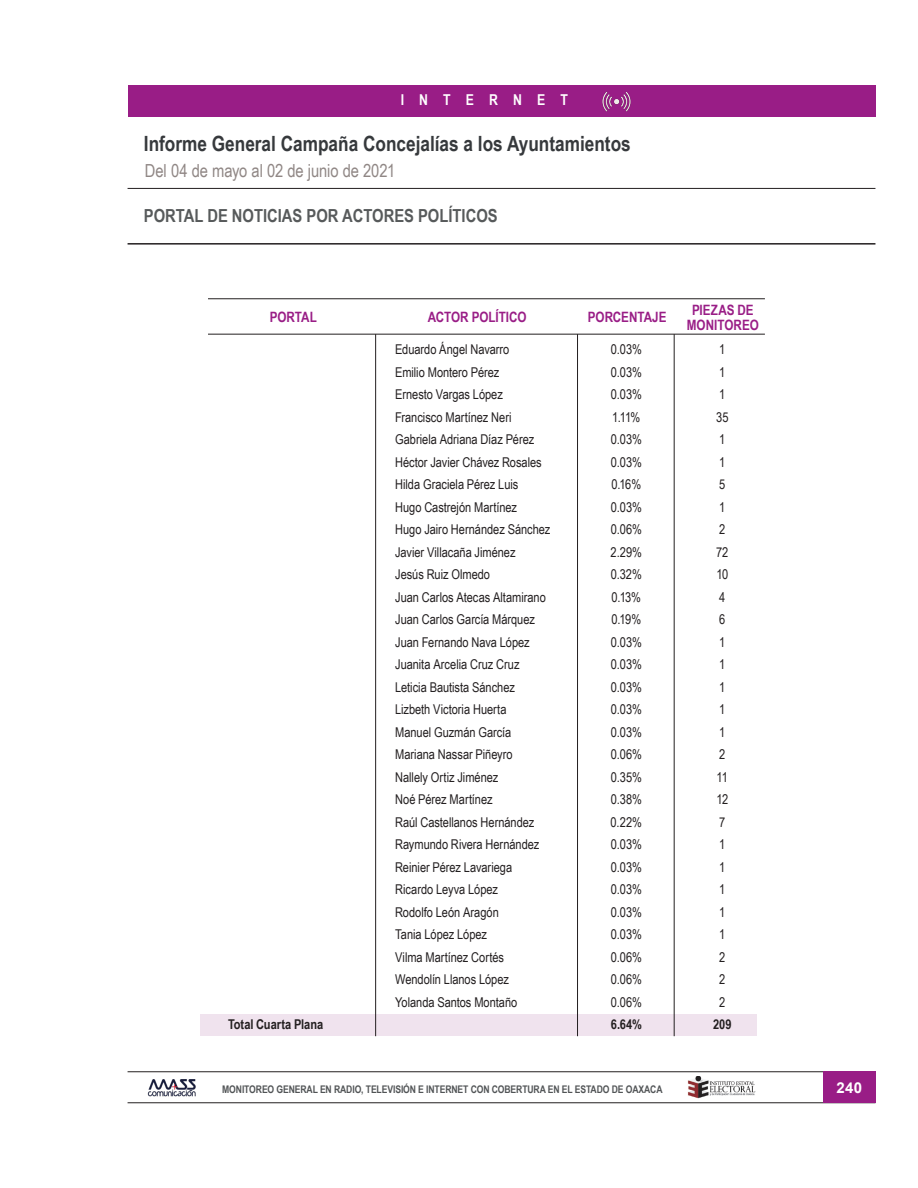
<style>
.page{position:relative;width:918px;height:1188px;background:#fff}
.page>*{position:absolute;margin:0;border:0;box-sizing:border-box;transform-origin:0 0}
.INFORME_SEMANAL{font:700 21px "Arial Narrow";color:#36393c}
.TITULOS_DE_CONTENIDO{font:700 18px "Arial Narrow";color:#575a5b}
.t1{font:18px "Arial Narrow";letter-spacing:-.005em;color:#908785}
.RADIO_TV_INTERNET{font:700 15px "Arial Narrow";letter-spacing:1.01em;color:#fff}
.t2{font:700 15px "Arial";color:#fff}
.TITULITO_TABLA_CUADR{font:700 14.25px "Arial Narrow";color:#991d86}
.TABLAS_1{font:13.5px "Arial Narrow";letter-spacing:-.005em;color:#231f20}
.TABLAS_1-2{font:700 13.5px "Arial Narrow";color:#231f20}
.t3{font:700 10.5px "Arial Narrow";letter-spacing:-.01em;color:#515456}
</style>
<div class="page">
<hr style="left:128px;top:1072px;width:747px;height:1px;background:#231f20">
<hr style="left:128px;top:1103px;width:747px;height:1px;background:#231f20">
<div style="left:823px;top:1072px;width:52px;height:31px;background:#991d86"></div>
<img style="left:147px;top:1079px;width:49px;height:18px">
<img style="left:687px;top:1077px;width:69px;height:22px">
<div style="left:200px;top:1014px;width:557px;height:21px;background:#f0e3ee"></div>
<hr style="left:128px;top:243px;width:747px;height:2px;background:#231f20">
<hr style="left:128px;top:188px;width:747px;height:1px;background:#231f20">
<div style="left:128px;top:85px;width:747px;height:32px;background:#991d86"></div>
<img style="left:602px;top:91px;width:29px;height:21px">
<hr style="left:577px;top:334px;width:1px;height:702px;background:#231f20">
<hr style="left:375px;top:334px;width:1px;height:702px;background:#231f20">
<hr style="left:674px;top:334px;width:1px;height:702px;background:#231f20">
<hr style="left:208px;top:298px;width:557px;height:1px;background:#231f20">
<hr style="left:208px;top:334px;width:557px;height:1px;background:#231f20">
<p class="RADIO_TV_INTERNET" style="left:401px;top:89px;width:169px">INTERNET</p>
<p class="INFORME_SEMANAL" style="left:144px;top:128px;width:488px">Informe General Campaña Concejalías a los Ayuntamientos</p>
<p class="t1" style="left:145px;top:157px;width:252px">Del 04 de mayo al 02 de junio de 2021</p>
<p class="TITULOS_DE_CONTENIDO" style="left:144px;top:202px;width:355px">PORTAL DE NOTICIAS POR ACTORES POLÍTICOS</p>
<p class="TITULITO_TABLA_CUADR" style="left:270px;top:306px;width:49px">PORTAL</p>
<p class="TITULITO_TABLA_CUADR" style="left:428px;top:306px;width:100px">ACTOR POLÍTICO</p>
<p class="TITULITO_TABLA_CUADR" style="left:588px;top:306px;width:80px">PORCENTAJE</p>
<p class="TITULITO_TABLA_CUADR" style="left:692px;top:299px;width:63px">PIEZAS DE</p>
<p class="TITULITO_TABLA_CUADR" style="left:687px;top:314px;width:73px">MONITOREO</p>
<p class="TABLAS_1" style="left:395px;top:340px;width:116px">Eduardo Ángel Navarro</p>
<p class="TABLAS_1" style="left:611px;top:340px;width:32px">0.03%</p>
<p class="TABLAS_1" style="left:719px;top:340px;width:8px">1</p>
<p class="TABLAS_1" style="left:395px;top:362px;width:106px">Emilio Montero Pérez</p>
<p class="TABLAS_1" style="left:611px;top:362px;width:32px">0.03%</p>
<p class="TABLAS_1" style="left:719px;top:362px;width:8px">1</p>
<p class="TABLAS_1" style="left:395px;top:385px;width:109px">Ernesto Vargas López</p>
<p class="TABLAS_1" style="left:611px;top:385px;width:32px">0.03%</p>
<p class="TABLAS_1" style="left:719px;top:385px;width:8px">1</p>
<p class="TABLAS_1" style="left:395px;top:407px;width:118px">Francisco Martínez Neri</p>
<p class="TABLAS_1" style="left:612px;top:407px;width:30px">1.11%</p>
<p class="TABLAS_1" style="left:716px;top:407px;width:14px">35</p>
<p class="TABLAS_1" style="left:395px;top:430px;width:141px">Gabriela Adriana Díaz Pérez</p>
<p class="TABLAS_1" style="left:611px;top:430px;width:32px">0.03%</p>
<p class="TABLAS_1" style="left:719px;top:430px;width:8px">1</p>
<p class="TABLAS_1" style="left:395px;top:452px;width:148px">Héctor Javier Chávez Rosales</p>
<p class="TABLAS_1" style="left:611px;top:452px;width:32px">0.03%</p>
<p class="TABLAS_1" style="left:719px;top:452px;width:8px">1</p>
<p class="TABLAS_1" style="left:395px;top:475px;width:125px">Hilda Graciela Pérez Luis</p>
<p class="TABLAS_1" style="left:611px;top:475px;width:31px">0.16%</p>
<p class="TABLAS_1" style="left:719px;top:475px;width:8px">5</p>
<p class="TABLAS_1" style="left:395px;top:497px;width:123px">Hugo Castrejón Martínez</p>
<p class="TABLAS_1" style="left:611px;top:497px;width:32px">0.03%</p>
<p class="TABLAS_1" style="left:719px;top:497px;width:8px">1</p>
<p class="TABLAS_1" style="left:395px;top:520px;width:157px">Hugo Jairo Hernández Sánchez</p>
<p class="TABLAS_1" style="left:611px;top:520px;width:33px">0.06%</p>
<p class="TABLAS_1" style="left:719px;top:520px;width:8px">2</p>
<p class="TABLAS_1" style="left:395px;top:542px;width:122px">Javier Villacaña Jiménez</p>
<p class="TABLAS_1" style="left:611px;top:542px;width:33px">2.29%</p>
<p class="TABLAS_1" style="left:716px;top:542px;width:14px">72</p>
<p class="TABLAS_1" style="left:395px;top:565px;width:96px">Jesús Ruiz Olmedo</p>
<p class="TABLAS_1" style="left:611px;top:565px;width:33px">0.32%</p>
<p class="TABLAS_1" style="left:716px;top:565px;width:13px">10</p>
<p class="TABLAS_1" style="left:395px;top:587px;width:152px">Juan Carlos Atecas Altamirano</p>
<p class="TABLAS_1" style="left:612px;top:587px;width:31px">0.13%</p>
<p class="TABLAS_1" style="left:719px;top:587px;width:8px">4</p>
<p class="TABLAS_1" style="left:395px;top:610px;width:141px">Juan Carlos García Márquez</p>
<p class="TABLAS_1" style="left:611px;top:610px;width:31px">0.19%</p>
<p class="TABLAS_1" style="left:719px;top:610px;width:8px">6</p>
<p class="TABLAS_1" style="left:395px;top:632px;width:136px">Juan Fernando Nava López</p>
<p class="TABLAS_1" style="left:611px;top:632px;width:32px">0.03%</p>
<p class="TABLAS_1" style="left:719px;top:632px;width:8px">1</p>
<p class="TABLAS_1" style="left:395px;top:655px;width:126px">Juanita Arcelia Cruz Cruz</p>
<p class="TABLAS_1" style="left:611px;top:655px;width:32px">0.03%</p>
<p class="TABLAS_1" style="left:719px;top:655px;width:8px">1</p>
<p class="TABLAS_1" style="left:395px;top:677px;width:121px">Leticia Bautista Sánchez</p>
<p class="TABLAS_1" style="left:611px;top:677px;width:32px">0.03%</p>
<p class="TABLAS_1" style="left:719px;top:677px;width:8px">1</p>
<p class="TABLAS_1" style="left:395px;top:700px;width:113px">Lizbeth Victoria Huerta</p>
<p class="TABLAS_1" style="left:611px;top:700px;width:32px">0.03%</p>
<p class="TABLAS_1" style="left:719px;top:700px;width:8px">1</p>
<p class="TABLAS_1" style="left:395px;top:722px;width:118px">Manuel Guzmán García</p>
<p class="TABLAS_1" style="left:611px;top:722px;width:32px">0.03%</p>
<p class="TABLAS_1" style="left:719px;top:722px;width:8px">1</p>
<p class="TABLAS_1" style="left:395px;top:745px;width:119px">Mariana Nassar Piñeyro</p>
<p class="TABLAS_1" style="left:611px;top:745px;width:33px">0.06%</p>
<p class="TABLAS_1" style="left:719px;top:745px;width:8px">2</p>
<p class="TABLAS_1" style="left:395px;top:767px;width:105px">Nallely Ortiz Jiménez</p>
<p class="TABLAS_1" style="left:611px;top:767px;width:33px">0.35%</p>
<p class="TABLAS_1" style="left:717px;top:767px;width:13px">11</p>
<p class="TABLAS_1" style="left:395px;top:790px;width:99px">Noé Pérez Martínez</p>
<p class="TABLAS_1" style="left:611px;top:790px;width:33px">0.38%</p>
<p class="TABLAS_1" style="left:716px;top:790px;width:13px">12</p>
<p class="TABLAS_1" style="left:395px;top:812px;width:141px">Raúl Castellanos Hernández</p>
<p class="TABLAS_1" style="left:611px;top:812px;width:33px">0.22%</p>
<p class="TABLAS_1" style="left:719px;top:812px;width:8px">7</p>
<p class="TABLAS_1" style="left:395px;top:835px;width:146px">Raymundo Rivera Hernández</p>
<p class="TABLAS_1" style="left:611px;top:835px;width:32px">0.03%</p>
<p class="TABLAS_1" style="left:719px;top:835px;width:8px">1</p>
<p class="TABLAS_1" style="left:395px;top:857px;width:119px">Reinier Pérez Lavariega</p>
<p class="TABLAS_1" style="left:611px;top:857px;width:32px">0.03%</p>
<p class="TABLAS_1" style="left:719px;top:857px;width:8px">1</p>
<p class="TABLAS_1" style="left:395px;top:880px;width:104px">Ricardo Leyva López</p>
<p class="TABLAS_1" style="left:611px;top:880px;width:32px">0.03%</p>
<p class="TABLAS_1" style="left:719px;top:880px;width:8px">1</p>
<p class="TABLAS_1" style="left:395px;top:902px;width:105px">Rodolfo León Aragón</p>
<p class="TABLAS_1" style="left:611px;top:902px;width:32px">0.03%</p>
<p class="TABLAS_1" style="left:719px;top:902px;width:8px">1</p>
<p class="TABLAS_1" style="left:395px;top:925px;width:94px">Tania López López</p>
<p class="TABLAS_1" style="left:611px;top:925px;width:32px">0.03%</p>
<p class="TABLAS_1" style="left:719px;top:925px;width:8px">1</p>
<p class="TABLAS_1" style="left:395px;top:947px;width:111px">Vilma Martínez Cortés</p>
<p class="TABLAS_1" style="left:611px;top:947px;width:33px">0.06%</p>
<p class="TABLAS_1" style="left:719px;top:947px;width:8px">2</p>
<p class="TABLAS_1" style="left:395px;top:970px;width:115px">Wendolín Llanos López</p>
<p class="TABLAS_1" style="left:611px;top:970px;width:33px">0.06%</p>
<p class="TABLAS_1" style="left:719px;top:970px;width:8px">2</p>
<p class="TABLAS_1" style="left:395px;top:992px;width:124px">Yolanda Santos Montaño</p>
<p class="TABLAS_1" style="left:611px;top:992px;width:33px">0.06%</p>
<p class="TABLAS_1" style="left:719px;top:992px;width:8px">2</p>
<p class="TABLAS_1-2" style="left:228px;top:1014px;width:97px">Total Cuarta Plana</p>
<p class="TABLAS_1-2" style="left:611px;top:1014px;width:32px">6.64%</p>
<p class="TABLAS_1-2" style="left:713px;top:1014px;width:20px">209</p>
<p class="t3" style="left:222px;top:1081px;width:442px">MONITOREO GENERAL EN RADIO, TELEVISIÓN E INTERNET CON COBERTURA EN EL ESTADO DE OAXACA</p>
<p class="t2" style="left:837px;top:1077px;width:27px">240</p>
</div>
